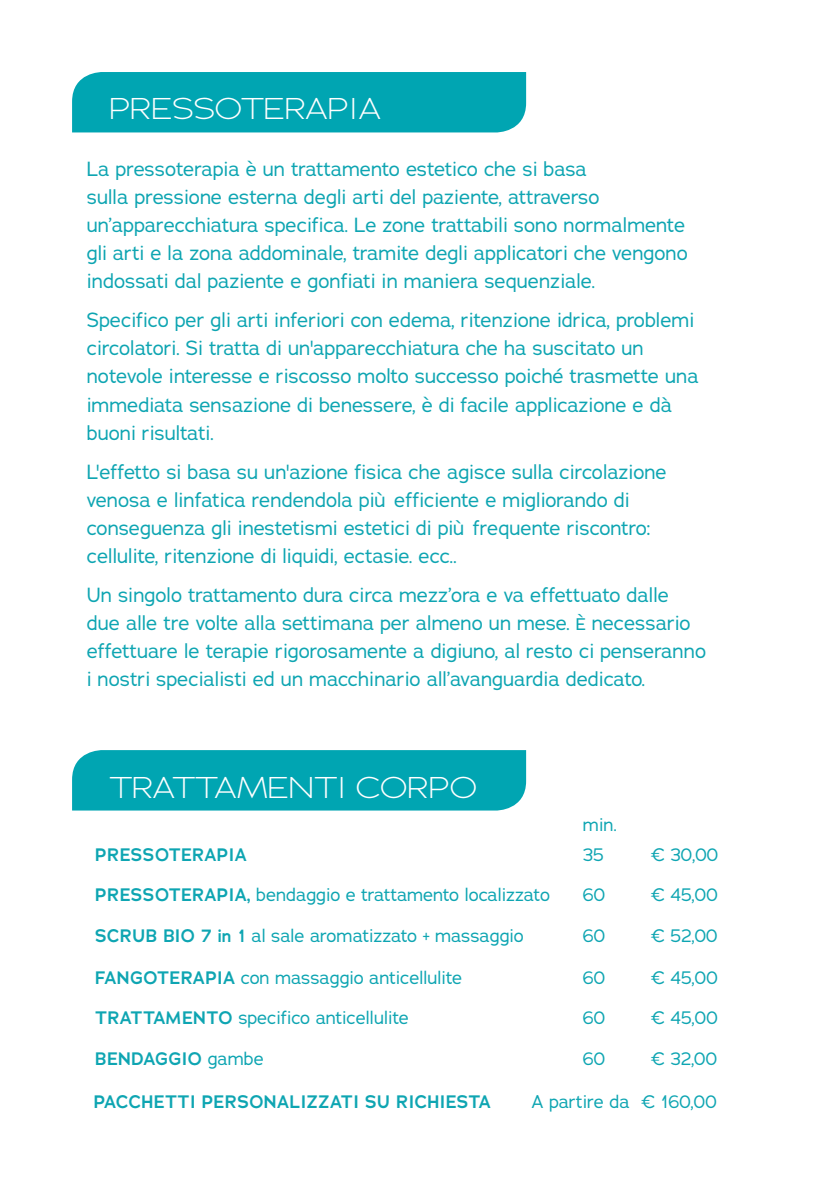
<style>
.page{position:relative;width:840px;height:1191px;background:#fff}
.page>*{position:absolute;margin:0;border:0;box-sizing:border-box;transform-origin:0 0}
.t1{font:300 30px "Adrianna Extended";letter-spacing:.015em;color:#fff}
.t2{font:20px/28px "Adrianna";color:#0ea5b2}
.t3{font:18px "Adrianna";color:#0ea5b2}
.t4{font:600 18px "Adrianna";color:#0ea5b2}
.s1{font-weight:600}
.s2{font-weight:400}
</style>
<div class="page">
<div style="left:72px;top:72px;width:454px;height:60px;background:#00a5b2"></div>
<div style="left:72px;top:750px;width:454px;height:60px;background:#00a5b2"></div>
<h1 class="t1" style="left:110px;top:91px;width:273px">PRESSOTERAPIA</h1>
<p class="t2" style="left:87px;top:155px;width:602px">La pressoterapia è un trattamento estetico che si basa<br>sulla pressione esterna degli arti del paziente, attraverso un’apparecchiatura specifica. Le zone trattabili sono normalmente gli arti e la zona addominale, tramite degli applicatori che vengono indossati dal paziente e gonfiati in maniera sequenziale.</p>
<p class="t2" style="left:87px;top:306px;width:613px">Specifico per gli arti inferiori con edema, ritenzione idrica, problemi circolatori. Si tratta di un'apparecchiatura che ha suscitato un notevole interesse e riscosso molto successo poiché trasmette una immediata sensazione di benessere, è di facile applicazione e dà buoni risultati.</p>
<p class="t2" style="left:87px;top:457px;width:581px">L'effetto si basa su un'azione fisica che agisce sulla circolazione venosa e linfatica rendendola più efficiente e migliorando di conseguenza gli inestetismi estetici di più frequente riscontro: cellulite, ritenzione di liquidi, ectasie. ecc..</p>
<p class="t2" style="left:87px;top:581px;width:620px">Un singolo trattamento dura circa mezz’ora e va effettuato dalle due alle tre volte alla settimana per almeno un mese. è necessario effettuare le terapie rigorosamente a digiuno, al resto ci penseranno i nostri specialisti ed un macchinario all’avanguardia dedicato.</p>
<h1 class="t1" style="left:110px;top:769px;width:369px">TRATTAMENTI CORPO</h1>
<p class="t3" style="left:582px;top:813px;width:35px">min.</p>
<p class="t4" style="left:95px;top:843px;width:153px">PRESSOTERAPIA</p>
<p class="t3" style="left:582px;top:843px;width:23px">35</p>
<p class="t3" style="left:650px;top:843px;width:69px">€ 30,00</p>
<p class="t3" style="left:95px;top:883px;width:456px"><span class="s1">PRESSOTERAPIA,</span> bendaggio e trattamento localizzato</p>
<p class="t3" style="left:582px;top:883px;width:24px">60</p>
<p class="t3" style="left:650px;top:883px;width:68px">€ 45,00</p>
<p class="t3" style="left:95px;top:923px;width:430px"><span class="s1">SCRUB BIO 7 in 1</span> al sale aromatizzato + massaggio</p>
<p class="t3" style="left:582px;top:923px;width:24px">60</p>
<p class="t3" style="left:650px;top:923px;width:68px">€ 52,00</p>
<p class="t3" style="left:95px;top:966px;width:369px"><span class="s1">FANGOTERAPIA</span> con massaggio anticellulite</p>
<p class="t3" style="left:582px;top:966px;width:24px">60</p>
<p class="t3" style="left:650px;top:966px;width:68px">€ 45,00</p>
<p class="t3" style="left:95px;top:1006px;width:315px"><span class="s1">TRATTAMENTO</span> specifico anticellulite</p>
<p class="t3" style="left:582px;top:1006px;width:24px">60</p>
<p class="t3" style="left:650px;top:1006px;width:68px">€ 45,00</p>
<p class="t4" style="left:95px;top:1047px;width:170px">BENDAGGIO <span class="s2">gambe</span></p>
<p class="t3" style="left:582px;top:1047px;width:24px">60</p>
<p class="t3" style="left:650px;top:1047px;width:68px">€ 32,00</p>
<p class="t4" style="left:94px;top:1090px;width:399px">PACCHETTI PERSONALIZZATI SU RICHIESTA</p>
<p class="t3" style="left:531px;top:1090px;width:187px">A partire da € 160,00</p>
</div>
